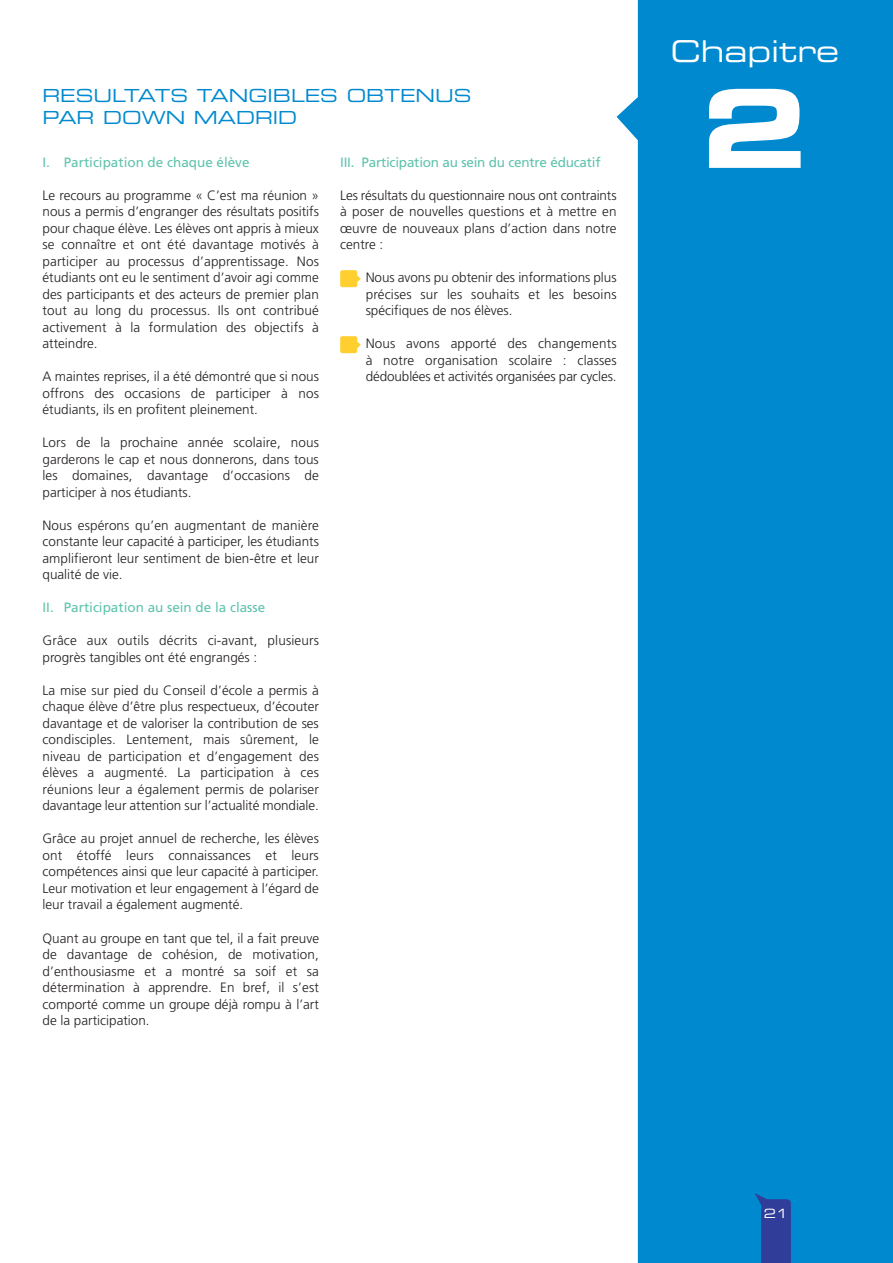
<style>
.page{position:relative;width:893px;height:1263px;background:#fff}
.page>*{position:absolute;margin:0;border:0;box-sizing:border-box;transform-origin:0 0}
.t1{font:108px "Eurostile Bold Extended Two";color:#fff}
.t2{font:30px "Eurostile Extended Two";color:#fff}
.t3{font:18px/22.5px "Eurostile Extended Two";color:#0089cf}
.t4{font:300 13.5px/16.5px "Frutiger";color:#231f20;text-align:justify}
.t5{font:13.5px "Frutiger";color:#60c3ad}
.t6{font:12.75px "Eurostile Extended Two";color:#fff}
</style>
<div class="page">
<svg style="left:617px;top:0;width:276px;height:1263px;background:#1392d2"></svg>
<svg style="left:340px;top:270px;width:21px;height:17px"></svg>
<svg style="left:340px;top:336px;width:21px;height:17px"></svg>
<svg style="left:755px;top:1193px;width:36px;height:70px;background:#244fa5"></svg>
<h3 class="t3" style="left:43px;top:86px;width:431px">RESULTATS TANGIBLES OBTENUS<br>PAR DOWN MADRID</h3>
<p class="t5" style="left:43px;top:157px;width:209px">I. Participation de chaque élève</p>
<p class="t4" style="left:43px;top:188px;width:278px">Le recours au programme « C’est ma réunion » nous a permis d’engranger des résultats positifs pour chaque élève. Les élèves ont appris à mieux se connaître et ont été davantage motivés à participer au processus d’apprentissage. Nos étudiants ont eu le sentiment d’avoir agi comme des participants et des acteurs de premier plan tout au long du processus. Ils ont contribué activement à la formulation des objectifs à atteindre.</p>
<p class="t4" style="left:43px;top:369px;width:278px">A maintes reprises, il a été démontré que si nous offrons des occasions de participer à nos étudiants, ils en profitent pleinement.</p>
<p class="t4" style="left:43px;top:435px;width:278px">Lors de la prochaine année scolaire, nous garderons le cap et nous donnerons, dans tous les domaines, davantage d’occasions de participer à nos étudiants.</p>
<p class="t4" style="left:43px;top:518px;width:278px">Nous espérons qu’en augmentant de manière constante leur capacité à participer, les étudiants amplifieront leur sentiment de bien-être et leur qualité de vie.</p>
<p class="t5" style="left:43px;top:602px;width:224px">II. Participation au sein de la classe</p>
<p class="t4" style="left:43px;top:633px;width:278px">Grâce aux outils décrits ci-avant, plusieurs progrès tangibles ont été engrangés :</p>
<p class="t4" style="left:43px;top:683px;width:278px">La mise sur pied du Conseil d’école a permis à chaque élève d’être plus respectueux, d’écouter davantage et de valoriser la contribution de ses condisciples. Lentement, mais sûrement, le niveau de participation et d’engagement des élèves a augmenté. La participation à ces réunions leur a également permis de polariser davantage leur attention sur l’actualité mondiale.</p>
<p class="t4" style="left:43px;top:831px;width:278px">Grâce au projet annuel de recherche, les élèves ont étoffé leurs connaissances et leurs compétences ainsi que leur capacité à participer.<br>Leur motivation et leur engagement à l’égard de leur travail a également augmenté.</p>
<p class="t4" style="left:43px;top:930px;width:278px">Quant au groupe en tant que tel, il a fait preuve de davantage de cohésion, de motivation, d’enthousiasme et a montré sa soif et sa détermination à apprendre. En bref, il s’est comporté comme un groupe déjà rompu à l’art de la participation.</p>
<p class="t5" style="left:340px;top:157px;width:262px">III. Participation au sein du centre éducatif</p>
<p class="t4" style="left:340px;top:188px;width:278px">Les résultats du questionnaire nous ont contraints à poser de nouvelles questions et à mettre en œuvre de nouveaux plans d’action dans notre centre :</p>
<p class="t4" style="left:366px;top:270px;width:252px">Nous avons pu obtenir des informations plus précises sur les souhaits et les besoins spécifiques de nos élèves.</p>
<p class="t4" style="left:366px;top:336px;width:252px">Nous avons apporté des changements à notre organisation scolaire : classes dédoublées et activités organisées par cycles.</p>
<h2 class="t2" style="left:670px;top:40px;width:170px">Chapitre</h2>
<h1 class="t1" style="left:701px;top:90px;width:108px">2</h1>
<p class="t6" style="left:764px;top:1209px;width:26px">21</p>
</div>
